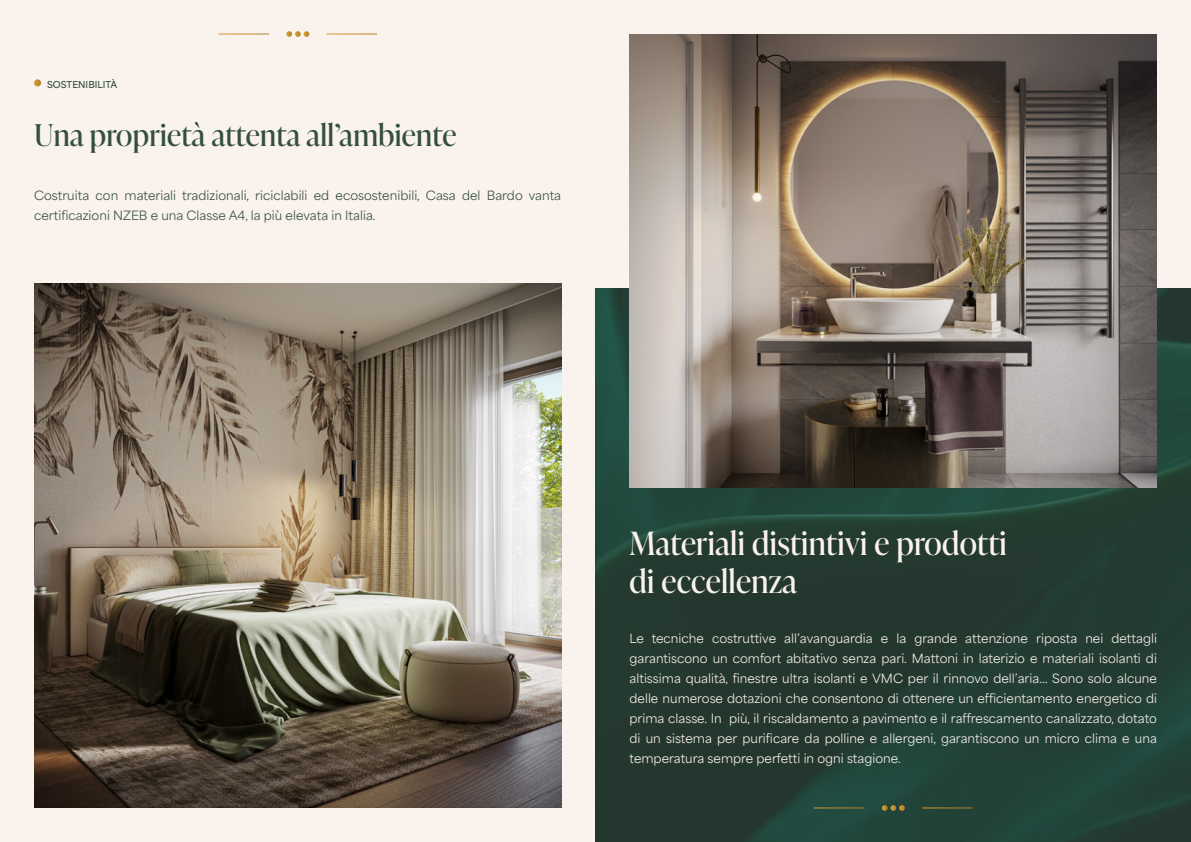
<style>
.page{position:relative;width:1191px;height:842px;background:#faf2ed}
.page>*{position:absolute;margin:0;border:0;box-sizing:border-box;transform-origin:0 0}
.t1{font:32px/38.4px "Ivy Presto Display";letter-spacing:.01em;color:#faf2ed}
.t2{font:30px "Ivy Presto Display";letter-spacing:.01em;color:#344f40}
.t3{font:12px/20px "Area Normal";color:#faf2ed;text-align:justify}
.t4{font:12px/20px "Area Normal";color:#344f40}
.t5{font:600 9px "Area Normal";color:#344f40}
</style>
<div class="page">
<svg style="left:34px;top:79px;width:7px;height:7px"></svg>
<img style="left:34px;top:283px;width:527px;height:525px">
<svg style="left:286px;top:31px;width:23px;height:6px"></svg>
<hr style="left:326px;top:34px;width:51px;height:1px;background:#fff">
<hr style="left:218px;top:34px;width:51px;height:1px;background:#fff">
<img style="left:595px;top:288px;width:596px;height:554px">
<img style="left:629px;top:34px;width:528px;height:454px">
<svg style="left:882px;top:805px;width:22px;height:6px"></svg>
<hr style="left:922px;top:808px;width:50px;height:1px;background:#fff">
<hr style="left:814px;top:808px;width:50px;height:1px;background:#fff">
<p class="t5" style="left:47px;top:76px;width:72px">SOSTENIBILITÀ</p>
<h2 class="t2" style="left:34px;top:113px;width:423px">Una proprietà attenta all’ambiente</h2>
<p class="t4" style="left:34px;top:184px;width:528px">Costruita con materiali tradizionali, riciclabili ed ecosostenibili, Casa del Bardo vanta certificazioni NZEB e una Classe A4, la più elevata in Italia.</p>
<h1 class="t1" style="left:629px;top:522px;width:379px">Materiali distintivi e prodotti di eccellenza</h1>
<p class="t3" style="left:629px;top:627px;width:529px">Le tecniche costruttive all’avanguardia e la grande attenzione riposta nei dettagli garantiscono un comfort abitativo senza pari. Mattoni in laterizio e materiali isolanti di altissima qualità, finestre ultra isolanti e VMC per il rinnovo dell’aria… Sono solo alcune delle numerose dotazioni che consentono di ottenere un efficientamento energetico di prima classe. In più, il riscaldamento a pavimento e il raffrescamento canalizzato, dotato di un sistema per purificare da polline e allergeni, garantiscono un micro clima e una temperatura sempre perfetti in ogni stagione.</p>
</div>
